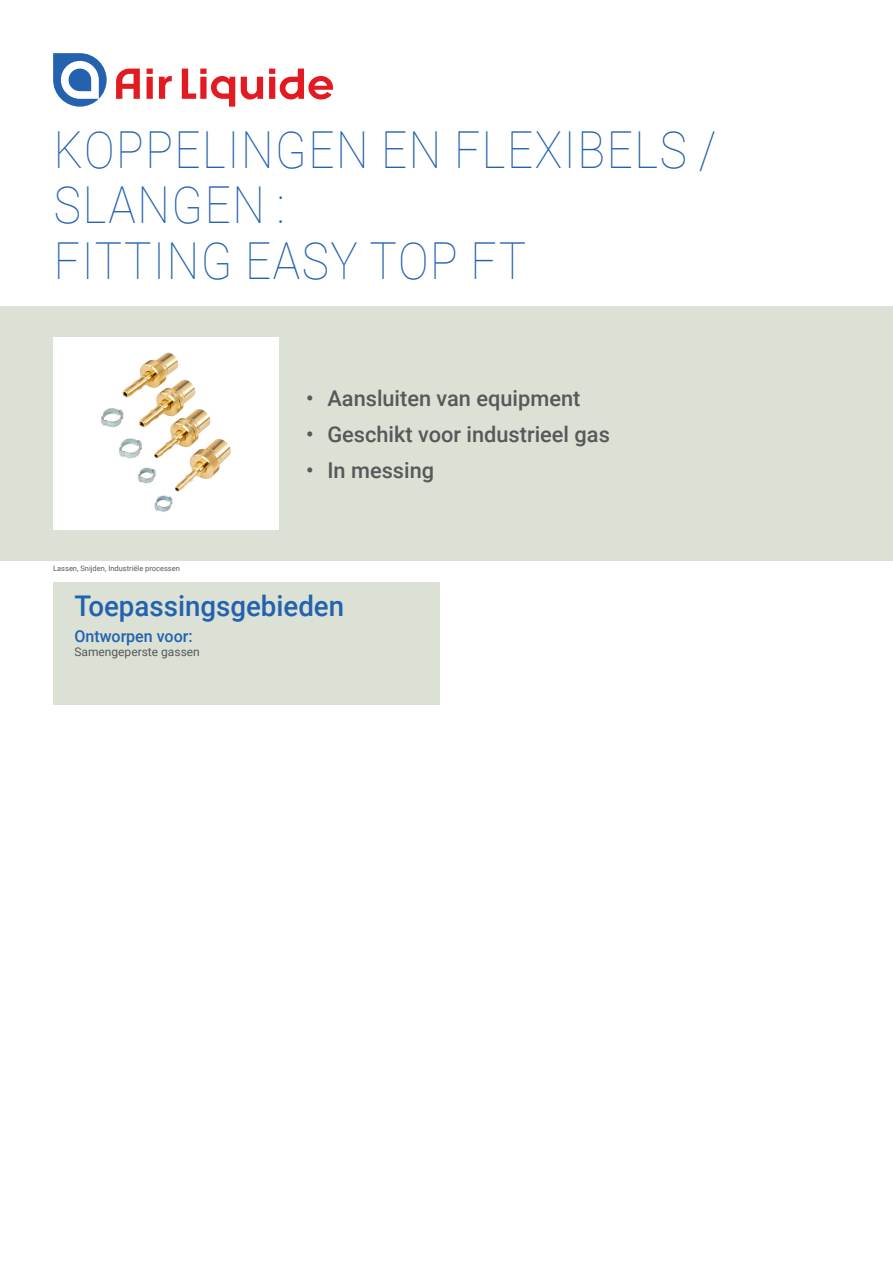
<style>
.page{position:relative;width:893px;height:1263px;background:#fff}
.page>*{position:absolute;margin:0;border:0;box-sizing:border-box;transform-origin:0 0}
.Titre_de_la_fiche{font:100 51px/55.5px "Roboto";letter-spacing:.035em;color:#2362af;scale:.9 1}
.Sous_titre_bleu_Fond{font:500 28.5px "Roboto";color:#2362af}
.t1{font:500 21.75px "Roboto";color:#57585a}
.Sous_titre_niv2_bleu{font:500 16.5px "Roboto";color:#2362af}
.Texte_descriptif_Noi{font:12px "Roboto";color:#57585a}
.Equipe_Segmentation{font:7.5px "Roboto";color:#57585a}
</style>
<div class="page">
<svg style="left:53px;top:53px;width:54px;height:54px"></svg>
<svg style="left:159px;top:76px;width:13px;height:23px"></svg>
<svg style="left:147px;top:69px;width:6px;height:30px"></svg>
<svg style="left:116px;top:69px;width:24px;height:30px"></svg>
<svg style="left:241px;top:77px;width:22px;height:23px"></svg>
<svg style="left:182px;top:69px;width:53px;height:38px"></svg>
<svg style="left:269px;top:69px;width:64px;height:31px"></svg>
<div style="left:0;top:306px;width:893px;height:255px;background:#dbe1d4"></div>
<div style="left:53px;top:581px;width:387px;height:63px;background:#dbe1d4"></div>
<div style="left:53px;top:630px;width:387px;height:50px;background:#dbe1d4"></div>
<div style="left:53px;top:653px;width:387px;height:52px;background:#dbe1d4"></div>
<img style="left:53px;top:338px;width:226px;height:192px">
<p class="Titre_de_la_fiche" style="left:54px;top:120px;width:737px">KOPPELINGEN EN FLEXIBELS /<br>SLANGEN :<br>FITTING EASY TOP FT</p>
<p class="Equipe_Segmentation" style="left:53px;top:563px;width:128px">Lassen, Snijden, Industriële processen</p>
<p class="t1" style="left:306px;top:383px;width:276px">• Aansluiten van equipment</p>
<p class="t1" style="left:306px;top:419px;width:305px">• Geschikt voor industrieel gas</p>
<p class="t1" style="left:306px;top:455px;width:129px">• In messing</p>
<p class="Sous_titre_bleu_Fond" style="left:74px;top:585px;width:271px">Toepassingsgebieden</p>
<p class="Sous_titre_niv2_bleu" style="left:74px;top:625px;width:120px">Ontworpen voor:</p>
<p class="Texte_descriptif_Noi" style="left:74px;top:643px;width:127px">Samengeperste gassen</p>
</div>
